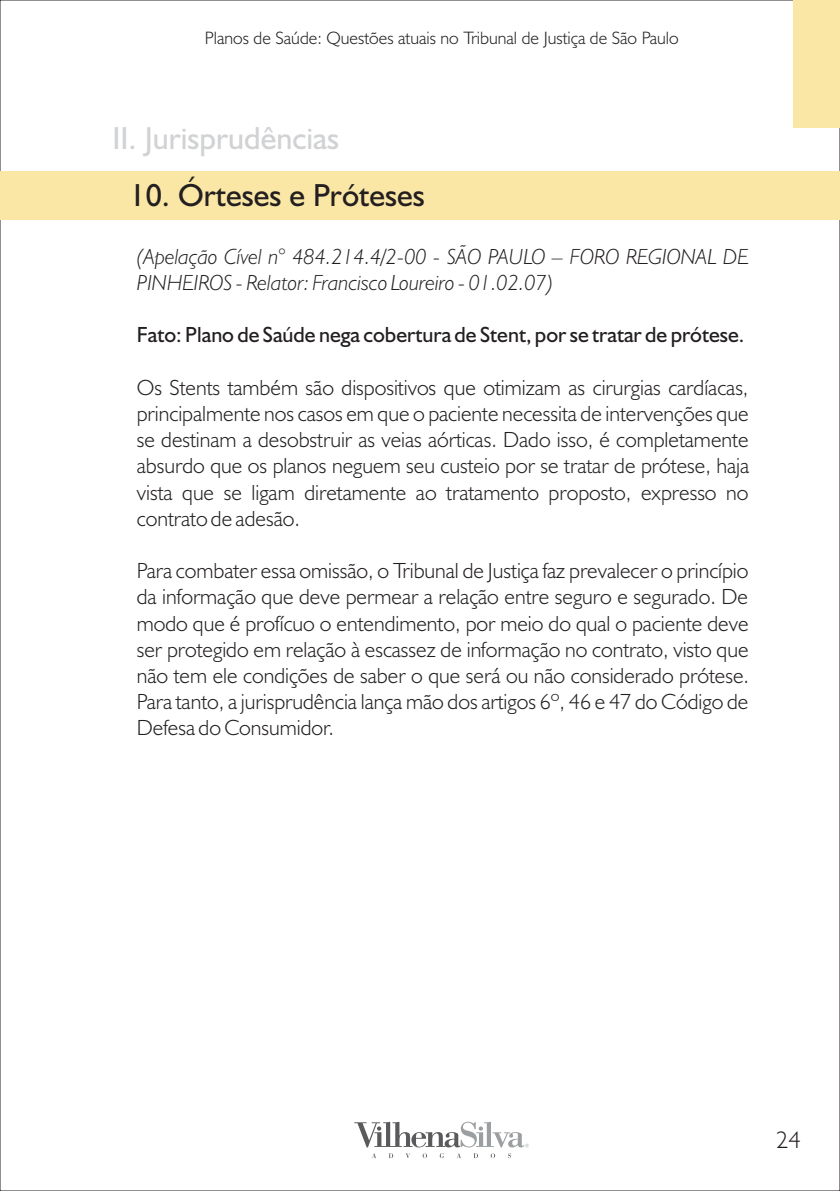
<style>
.page{position:relative;width:840px;height:1191px;background:#fff}
.page>*{position:absolute;margin:0;border:0;box-sizing:border-box;transform-origin:0 0}
.t1{font:32px "Humanist 521 BT";color:#231f20}
.t2{font:32px "Humanist 521 BT";color:#d1d2d4}
.t3{font:300 24px "Humanist 521 BT";color:#231f20}
.t4{font:300 22px/26.2px "Humanist 521 BT";color:#231f20;text-align:justify}
.t5{font:italic 300 22px/26px "Humanist 521 BT";color:#231f20}
.t6{font:22px "Humanist 521 BT";color:#231f20}
.t7{font:300 18px "Humanist 521 BT";color:#231f20}
</style>
<div class="page">
<div style="left:0;top:171px;width:839px;height:49px;background:#fae7a6"></div>
<div style="left:793px;top:0;width:46px;height:127px;background:#fae7a6"></div>
<svg style="left:372px;top:1153px;width:138px;height:5px"></svg>
<svg style="left:354px;top:1121px;width:174px;height:26px"></svg>
<p class="t7" style="left:205px;top:30px;width:475px">Planos de Saúde: Questões atuais no Tribunal de Justiça de São Paulo</p>
<h1 class="t2" style="left:112px;top:125px;width:228px">II. Jurisprudências</h1>
<h1 class="t1" style="left:129px;top:181px;width:296px">10. Órteses e Próteses</h1>
<p class="t5" style="left:137px;top:245px;width:613px">(Apelação Cível n° 484.214.4/2-00 - SÃO PAULO – FORO REGIONAL DE<br>PINHEIROS - Relator: Francisco Loureiro - 01.02.07)</p>
<p class="t6" style="left:137px;top:325px;width:609px">Fato: Plano de Saúde nega cobertura de Stent, por se tratar de prótese.</p>
<p class="t4" style="left:137px;top:376px;width:613px">Os Stents também são dispositivos que otimizam as cirurgias cardíacas, principalmente nos casos em que o paciente necessita de intervenções que se destinam a desobstruir as veias aórticas. Dado isso, é completamente absurdo que os planos neguem seu custeio por se tratar de prótese, haja vista que se ligam diretamente ao tratamento proposto, expresso no contrato de adesão.</p>
<p class="t4" style="left:137px;top:559px;width:613px">Para combater essa omissão, o Tribunal de Justiça faz prevalecer o princípio da informação que deve permear a relação entre seguro e segurado. De modo que é profícuo o entendimento, por meio do qual o paciente deve ser protegido em relação à escassez de informação no contrato, visto que não tem ele condições de saber o que será ou não considerado prótese.<br>Para tanto, a jurisprudência lança mão dos artigos 6º, 46 e 47 do Código de Defesa do Consumidor.</p>
<p class="t3" style="left:775px;top:1130px;width:26px">24</p>
</div>
